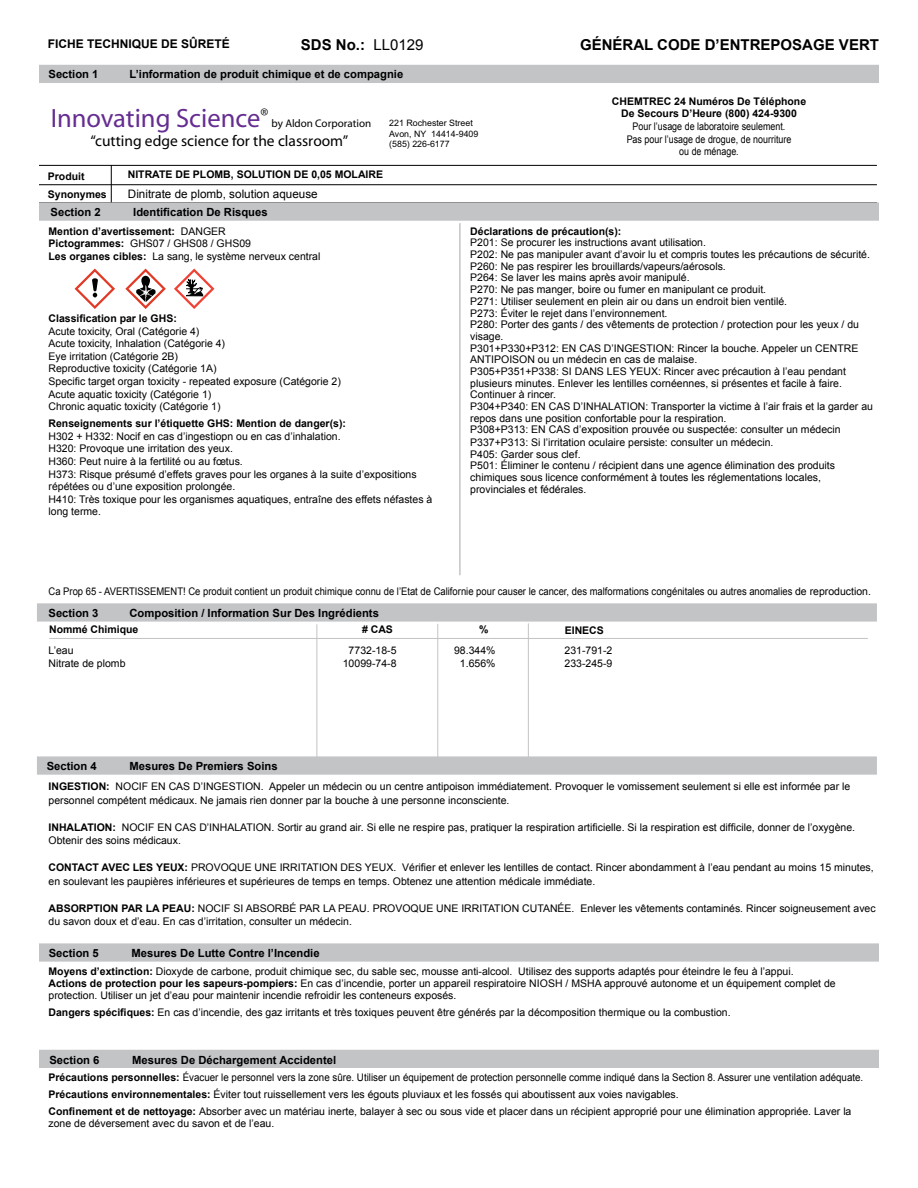
<style>
.page{position:relative;width:918px;height:1188px;background:#fff}
.page>*{position:absolute;margin:0;border:0;box-sizing:border-box;transform-origin:0 0}
.t1{font:26.55px "Myriad";color:#662d91}
.t2{font:15.45px "Myriad";color:#000}
.t3{font:700 15px "Arial";color:#000}
.t4{font:700 12px "Arial";color:#000}
.t5{font:11.7px "Arial";color:#000}
.t6{font:700 11.25px "Arial";color:#000}
.t7{font:11.1px "Myriad";color:#000}
.t8{font:10.5px/11.7px "Arial";color:#000}
.t9{font:10.5px/16.8px "Arial";color:#000;scale:.93 1}
.t10{font:700 10.5px/12.6px "Arial";color:#000;text-align:center}
.t11{font:10.5px "Arial";color:#000;scale:.9 1}
.t12{font:10.5px/12.6px "Arial";color:#000;text-align:center;scale:.85 1}
.t13{font:8.85px/10.6px "Arial";color:#000}
.s1{font-weight:400}
.s2{font-weight:700}
</style>
<div class="page">
<hr style="left:111px;top:165px;width:1px;height:39px;background:#000">
<div style="left:39px;top:65px;width:840px;height:18px;background:#c2c4c6"></div>
<div style="left:37px;top:756px;width:840px;height:19px;background:#c2c4c6;border:2px solid #c2c4c6"></div>
<div style="left:39px;top:943px;width:840px;height:19px;background:#c2c4c6;border:2px solid #c2c4c6"></div>
<hr style="left:39px;top:184px;width:838px;height:1px;background:#000">
<div style="left:39px;top:1050px;width:840px;height:18px;background:#c2c4c6"></div>
<div style="left:37px;top:603px;width:840px;height:19px;background:#c2c4c6;border:2px solid #c2c4c6"></div>
<div style="left:39px;top:202px;width:840px;height:19px;background:#c2c4c6;border:2px solid #c2c4c6"></div>
<hr style="left:39px;top:165px;width:838px;height:1px;background:#000">
<hr style="left:437px;top:624px;width:1px;height:135px;background:#c2c4c6">
<hr style="left:49px;top:638px;width:819px;height:1px;background:#c2c4c6">
<hr style="left:316px;top:624px;width:1px;height:135px;background:#c2c4c6">
<hr style="left:528px;top:623px;width:1px;height:135px;background:#c2c4c6">
<hr style="left:459px;top:223px;width:2px;height:352px;background:#c2c4c6">
<svg style="left:75px;top:269px;width:40px;height:40px"></svg>
<svg style="left:125px;top:269px;width:41px;height:40px"></svg>
<svg style="left:174px;top:269px;width:40px;height:40px"></svg>
<p class="t4" style="left:48px;top:36px;width:184px">FICHE TECHNIQUE DE SÛRETÉ</p>
<p class="t6" style="left:49px;top:67px;width:52px">Section 1</p>
<p class="t6" style="left:130px;top:67px;width:275px">L’information de produit chimique et de compagnie</p>
<h3 class="t3" style="left:301px;top:35px;width:124px">SDS No.: <span class="s1">LL0129</span></h3>
<h1 class="t1" style="left:51px;top:105px;width:219px">Innovating Science<sup>®</sup></h1>
<p class="t7" style="left:272px;top:118px;width:101px">by Aldon Corporation</p>
<h2 class="t2" style="left:91px;top:133px;width:259px">“cutting edge science for the classroom”</h2>
<p class="t13" style="left:389px;top:118px;width:91px">221 Rochester Street<br>Avon, NY 14414-9409 (585) 226-6177</p>
<p class="t10" style="left:48px;top:170px;width:38px">Produit</p>
<p class="t10" style="left:48px;top:188px;width:60px">Synonymes</p>
<p class="t10" style="left:128px;top:169px;width:257px">NITRATE DE PLOMB, SOLUTION DE 0,05 MOLAIRE</p>
<p class="t5" style="left:128px;top:186px;width:191px">Dinitrate de plomb, solution aqueuse</p>
<p class="t6" style="left:51px;top:204px;width:52px">Section 2</p>
<p class="t6" style="left:133px;top:204px;width:136px">Identification De Risques</p>
<h3 class="t3" style="left:580px;top:35px;width:300px">GÉNÉRAL CODE D’ENTREPOSAGE VERT</h3>
<p class="t10" style="left:612px;top:95px;width:196px">CHEMTREC 24 Numéros De Téléphone<br>De Secours D’Heure (800) 424-9300</p>
<p class="t12" style="left:627px;top:120px;width:195px">Pour l’usage de laboratoire seulement.<br>Pas pour l’usage de drogue, de nourriture ou de ménage.</p>
<p class="t10" style="left:49px;top:225px;width:273px;text-align:left">Mention d’avertissement: <span class="s1">DANGER<br></span>Pictogrammes: <span class="s1">GHS07 / GHS08 / GHS09<br></span>Les organes cibles: <span class="s1">La sang, le système nerveux central</span></p>
<p class="t10" style="left:49px;top:312px;width:130px">Classification par le GHS:</p>
<p class="t8" style="left:49px;top:325px;width:294px;line-height:12.6px">Acute toxicity, Oral (Catégorie 4)<br>Acute toxicity, Inhalation (Catégorie 4)<br>Eye irritation (Catégorie 2B)<br>Reproductive toxicity (Catégorie 1A)<br>Specific target organ toxicity - repeated exposure (Catégorie 2)<br>Acute aquatic toxicity (Catégorie 1)<br>Chronic aquatic toxicity (Catégorie 1)</p>
<p class="t10" style="left:49px;top:418px;width:299px">Renseignements sur l’étiquette GHS: Mention de danger(s):</p>
<p class="t8" style="left:49px;top:430px;width:385px;line-height:12.6px">H302 + H332: Nocif en cas d’ingestiopn ou en cas d’inhalation.<br>H320: Provoque une irritation des yeux.<br>H360: Peut nuire à la fertilité ou au fœtus.<br>H373: Risque présumé d’effets graves pour les organes à la suite d’expositions répétées ou d’une exposition prolongée.<br>H410: Très toxique pour les organismes aquatiques, entraîne des effets néfastes à long terme.</p>
<p class="t10" style="left:470px;top:225px;width:153px">Déclarations de précaution(s):</p>
<p class="t8" style="left:470px;top:237px;width:404px">P201: Se procurer les instructions avant utilisation.<br>P202: Ne pas manipuler avant d’avoir lu et compris toutes les précautions de sécurité.<br>P260: Ne pas respirer les brouillards/vapeurs/aérosols.<br>P264: Se laver les mains après avoir manipulé.<br>P270: Ne pas manger, boire ou fumer en manipulant ce produit.<br>P271: Utiliser seulement en plein air ou dans un endroit bien ventilé.<br>P273: Éviter le rejet dans l’environnement.<br>P280: Porter des gants / des vêtements de protection / protection pour les yeux / du visage.<br>P301+P330+P312: EN CAS D’INGESTION: Rincer la bouche. Appeler un CENTRE ANTIPOISON ou un médecin en cas de malaise.<br>P305+P351+P338: SI DANS LES YEUX: Rincer avec précaution à l’eau pendant plusieurs minutes. Enlever les lentilles cornéennes, si présentes et facile à faire.<br>Continuer à rincer.<br>P304+P340: EN CAS D’INHALATION: Transporter la victime à l’air frais et la garder au repos dans une position confortable pour la respiration.<br>P308+P313: EN CAS d’exposition prouvée ou suspectée: consulter un médecin P337+P313: Si l’irritation oculaire persiste: consulter un médecin.<br>P405: Garder sous clef.<br>P501: Éliminer le contenu / récipient dans une agence élimination des produits chimiques sous licence conformément à toutes les réglementations locales, provinciales et fédérales.</p>
<p class="t11" style="left:49px;top:585px;width:915px">Ca Prop 65 - AVERTISSEMENT! Ce produit contient un produit chimique connu de l’Etat de Californie pour causer le cancer, des malformations congénitales ou autres anomalies de reproduction.</p>
<p class="t6" style="left:49px;top:605px;width:52px">Section 3</p>
<p class="t6" style="left:130px;top:605px;width:251px">Composition / Information Sur Des Ingrédients</p>
<p class="t10" style="left:49px;top:623px;width:91px">Nommé Chimique</p>
<p class="t10" style="left:362px;top:623px;width:32px"># CAS</p>
<p class="t10" style="left:479px;top:623px;width:11px">%</p>
<p class="t10" style="left:565px;top:624px;width:41px">EINECS</p>
<p class="t8" style="left:49px;top:645px;width:27px">L’eau</p>
<p class="t8" style="left:349px;top:645px;width:49px">7732-18-5</p>
<p class="t8" style="left:454px;top:645px;width:43px">98.344%</p>
<p class="t8" style="left:565px;top:645px;width:49px">231-791-2</p>
<p class="t8" style="left:49px;top:657px;width:79px">Nitrate de plomb</p>
<p class="t8" style="left:343px;top:657px;width:55px">10099-74-8</p>
<p class="t8" style="left:460px;top:657px;width:37px">1.656%</p>
<p class="t8" style="left:565px;top:657px;width:49px">233-245-9</p>
<p class="t6" style="left:47px;top:759px;width:52px">Section 4</p>
<p class="t6" style="left:129px;top:759px;width:150px">Mesures De Premiers Soins</p>
<p class="t8" style="left:49px;top:780px;width:803px;line-height:13.5px"><span class="s2">INGESTION:</span> NOCIF EN CAS D’INGESTION. Appeler un médecin ou un centre antipoison immédiatement. Provoquer le vomissement seulement si elle est informée par le personnel compétent médicaux. Ne jamais rien donner par la bouche à une personne inconsciente.</p>
<p class="t8" style="left:49px;top:820px;width:808px;line-height:13.5px"><span class="s2">INHALATION:</span> NOCIF EN CAS D’INHALATION. Sortir au grand air. Si elle ne respire pas, pratiquer la respiration artificielle. Si la respiration est difficile, donner de l’oxygène.<br>Obtenir des soins médicaux.</p>
<p class="t8" style="left:49px;top:861px;width:827px;line-height:13.5px"><span class="s2">CONTACT AVEC LES YEUX:</span> PROVOQUE UNE IRRITATION DES YEUX. Vérifier et enlever les lentilles de contact. Rincer abondamment à l’eau pendant au moins 15 minutes, en soulevant les paupières inférieures et supérieures de temps en temps. Obtenez une attention médicale immédiate.</p>
<p class="t8" style="left:49px;top:901px;width:829px;line-height:13.5px"><span class="s2">ABSORPTION PAR LA PEAU:</span> NOCIF SI ABSORBÉ PAR LA PEAU. PROVOQUE UNE IRRITATION CUTANÉE. Enlever les vêtements contaminés. Rincer soigneusement avec du savon doux et d’eau. En cas d’irritation, consulter un médecin.</p>
<p class="t6" style="left:49px;top:946px;width:52px">Section 5</p>
<p class="t6" style="left:132px;top:946px;width:190px">Mesures De Lutte Contre l’Incendie</p>
<p class="t8" style="left:49px;top:966px;width:789px"><span class="s2">Moyens d’extinction:</span> Dioxyde de carbone, produit chimique sec, du sable sec, mousse anti-alcool. Utilisez des supports adaptés pour éteindre le feu à l’appui.<br><span class="s2">Actions de protection pour les sapeurs-pompiers:</span> En cas d’incendie, porter un appareil respiratoire NIOSH / MSHA approuvé autonome et un équipement complet de protection. Utiliser un jet d’eau pour maintenir incendie refroidir les conteneurs exposés.</p>
<p class="t8" style="left:49px;top:1006px;width:684px"><span class="s2">Dangers spécifiques:</span> En cas d’incendie, des gaz irritants et très toxiques peuvent être générés par la décomposition thermique ou la combustion.</p>
<p class="t6" style="left:49px;top:1052px;width:52px">Section 6</p>
<p class="t6" style="left:132px;top:1052px;width:206px">Mesures De Déchargement Accidentel</p>
<p class="t9" style="left:49px;top:1069px;width:878px"><span class="s2">Précautions personnelles:</span> Évacuer le personnel vers la zone sûre. Utiliser un équipement de protection personnelle comme indiqué dans la Section 8. Assurer une ventilation adéquate.<br><span class="s2">Précautions environnementales:</span> Éviter tout ruissellement vers les égouts pluviaux et les fossés qui aboutissent aux voies navigables.<br><span class="s2">Confinement et de nettoyage:</span> Absorber avec un matériau inerte, balayer à sec ou sous vide et placer dans un récipient approprié pour une élimination appropriée. Laver la</p>
<p class="t8" style="left:49px;top:1117px;width:227px">zone de déversement avec du savon et de l’eau.</p>
</div>
